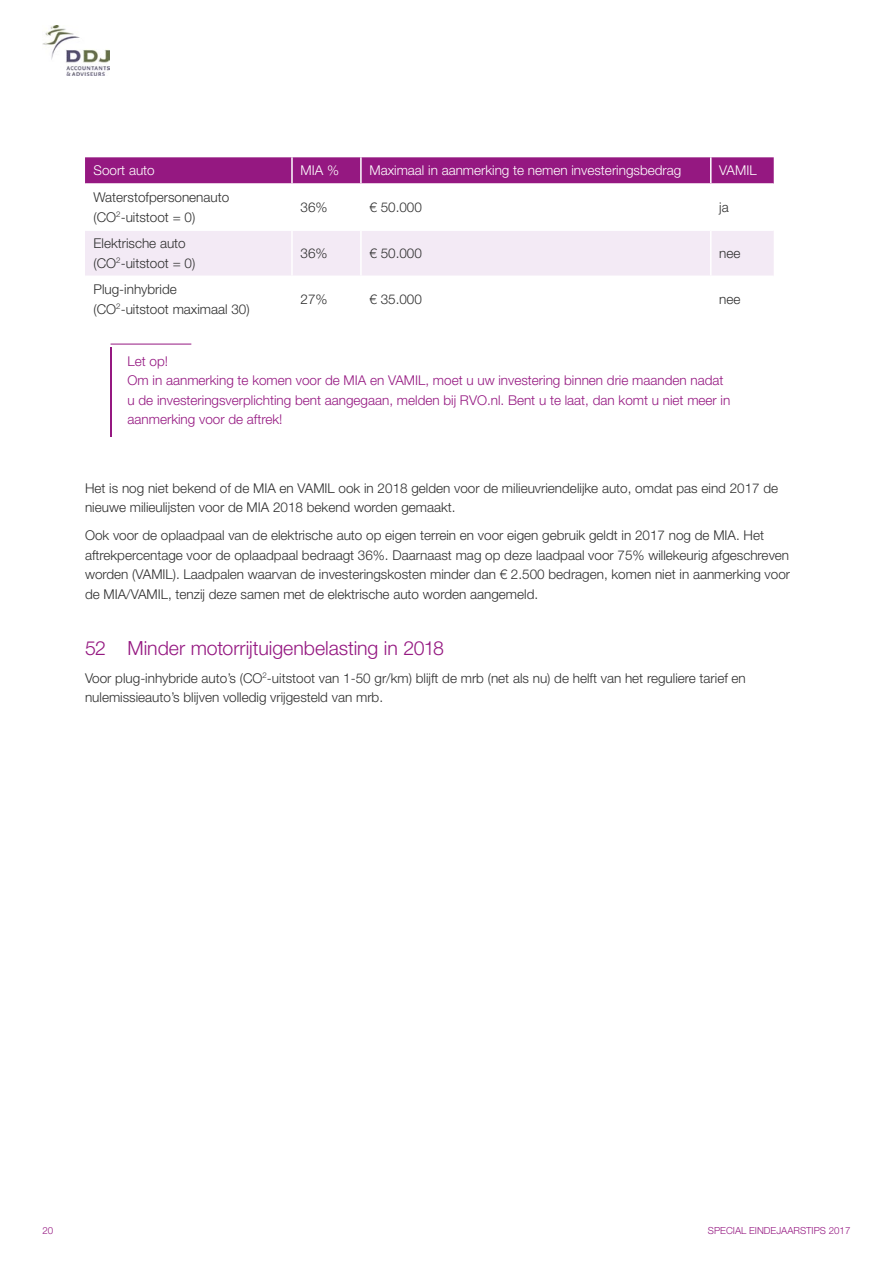
<style>
.page{position:relative;width:893px;height:1263px;background:#fff}
.page>*{position:absolute;margin:0;border:0;box-sizing:border-box;transform-origin:0 0}
.t1{font:300 19.5px "Helvetica Neue LT Std";letter-spacing:-.005em;color:#951881}
.t2{font:300 13.5px/19.5px "Helvetica Neue LT Std";color:#2f2f2f}
.t3{font:300 13.5px/19.5px "Helvetica Neue LT Std";color:#951881}
.t4{font:300 13.5px "Helvetica Neue LT Std";color:#fff}
.t5{font:300 9.75px "Helvetica Neue LT Std";color:#951881}
</style>
<div class="page">
<img style="left:43px;top:25px;width:67px;height:51px">
<hr style="left:111px;top:348px;width:1px;height:89px;background:#951881">
<hr style="left:111px;top:344px;width:80px;height:1px;background:#951881">
<div style="left:85px;top:231px;width:689px;height:45px;background:#f3eaf5"></div>
<div style="left:85px;top:157px;width:689px;height:26px;background:#951881"></div>
<hr style="left:291px;top:231px;width:2px;height:45px;background:#fff">
<hr style="left:360px;top:231px;width:2px;height:45px;background:#fff">
<hr style="left:710px;top:231px;width:1px;height:45px;background:#fff">
<p class="t4" style="left:94px;top:162px;width:63px">Soort auto</p>
<p class="t4" style="left:300px;top:162px;width:40px">MIA %</p>
<p class="t4" style="left:369px;top:162px;width:313px">Maximaal in aanmerking te nemen investeringsbedrag</p>
<p class="t4" style="left:719px;top:162px;width:39px">VAMIL</p>
<p class="t2" style="left:94px;top:187px;width:137px">Waterstofpersonenauto (CO<sup>2</sup>-uitstoot = 0)</p>
<p class="t2" style="left:300px;top:197px;width:29px">36%</p>
<p class="t2" style="left:369px;top:197px;width:54px">€ 50.000</p>
<p class="t2" style="left:719px;top:197px;width:11px">ja</p>
<p class="t2" style="left:94px;top:233px;width:103px">Elektrische auto (CO<sup>2</sup>-uitstoot = 0)</p>
<p class="t2" style="left:300px;top:243px;width:29px">36%</p>
<p class="t2" style="left:369px;top:243px;width:54px">€ 50.000</p>
<p class="t2" style="left:719px;top:243px;width:23px">nee</p>
<p class="t2" style="left:94px;top:280px;width:158px">Plug-inhybride (CO<sup>2</sup>-uitstoot maximaal 30)</p>
<p class="t2" style="left:300px;top:289px;width:29px">27%</p>
<p class="t2" style="left:369px;top:289px;width:54px">€ 35.000</p>
<p class="t2" style="left:719px;top:289px;width:23px">nee</p>
<p class="t3" style="left:128px;top:351px;width:604px">Let op!<br>Om in aanmerking te komen voor de MIA en VAMIL, moet u uw investering binnen drie maanden nadat u de investeringsverplichting bent aangegaan, melden bij RVO.nl. Bent u te laat, dan komt u niet meer in aanmerking voor de aftrek!</p>
<p class="t2" style="left:85px;top:478px;width:695px">Het is nog niet bekend of de MIA en VAMIL ook in 2018 gelden voor de milieuvriendelijke auto, omdat pas eind 2017 de nieuwe milieulijsten voor de MIA 2018 bekend worden gemaakt.</p>
<p class="t2" style="left:85px;top:526px;width:706px">Ook voor de oplaadpaal van de elektrische auto op eigen terrein en voor eigen gebruik geldt in 2017 nog de MIA. Het aftrekpercentage voor de oplaadpaal bedraagt 36%. Daarnaast mag op deze laadpaal voor 75% willekeurig afgeschreven worden (VAMIL). Laadpalen waarvan de investeringskosten minder dan € 2.500 bedragen, komen niet in aanmerking voor de MIA/VAMIL, tenzij deze samen met de elektrische auto worden aangemeld.</p>
<h1 class="t1" style="left:85px;top:636px;width:361px">52 Minder motorrijtuigenbelasting in 2018</h1>
<p class="t2" style="left:85px;top:668px;width:662px">Voor plug-inhybride auto’s (CO<sup>2</sup>-uitstoot van 1-50 gr/km) blijft de mrb (net als nu) de helft van het reguliere tarief en nulemissieauto’s blijven volledig vrijgesteld van mrb.</p>
<p class="t5" style="left:43px;top:1224px;width:12px">20</p>
<p class="t5" style="left:708px;top:1224px;width:144px">SPECIAL EINDEJAARSTIPS 2017</p>
</div>
